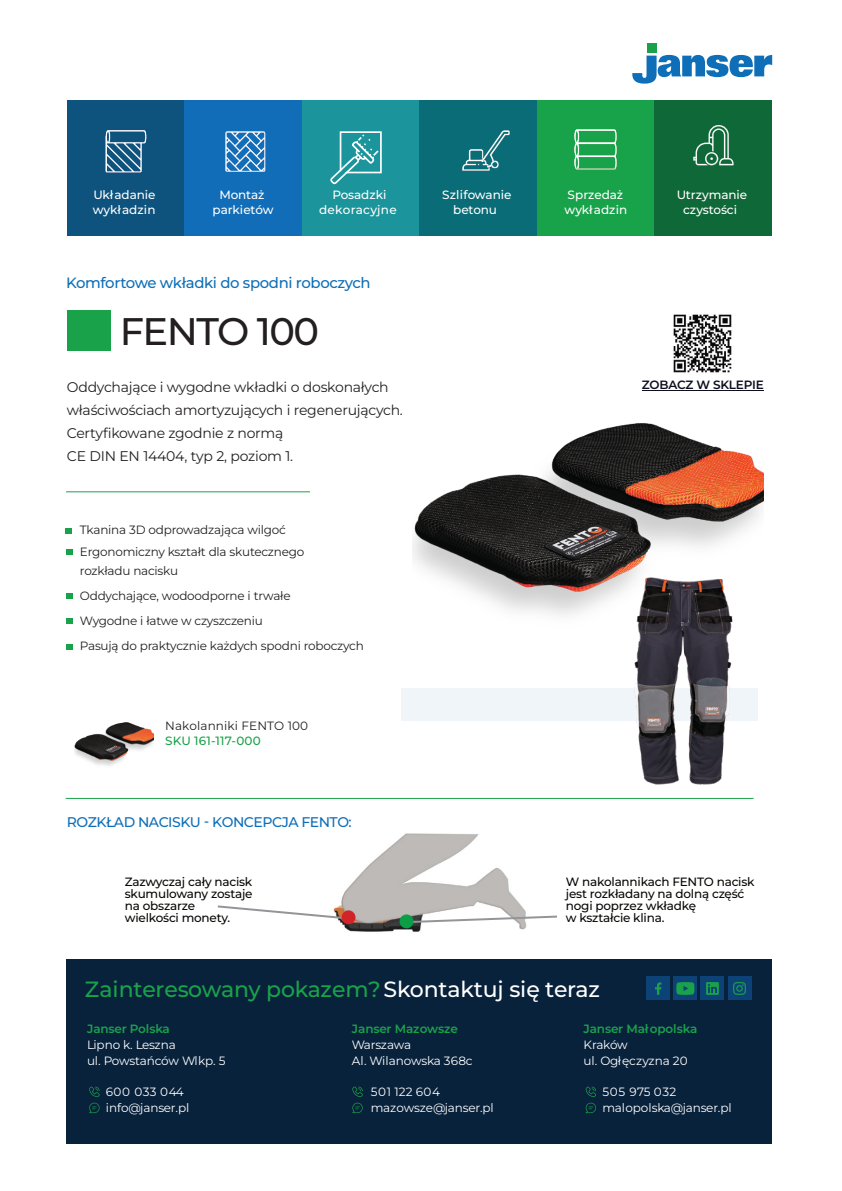
<style>
.page{position:relative;width:842px;height:1191px;background:#fff}
.page>*{position:absolute;margin:0;border:0;box-sizing:border-box;transform-origin:0 0}
.t1{font:500 38.4px "Montserrat";letter-spacing:-.04em;color:#231f20}
.t2{font:500 22px "Montserrat";letter-spacing:-.01em;color:#1aa24a}
.t3{font:500 14.8px "Montserrat";letter-spacing:-.025em;color:#0e6fb8}
.t4{font:14px/23px "Montserrat";letter-spacing:-.015em;color:#231f20}
.t5{font:500 14px "Montserrat";letter-spacing:-.035em;color:#0e6fb8}
.t6{font:12px/25px "Montserrat";letter-spacing:-.015em;color:#231f20}
.t7{font:12px/15.6px "Montserrat";letter-spacing:-.01em;color:#fff}
.t8{font:500 12px/12px "Montserrat";letter-spacing:-.015em;color:#080704}
.t9{font:500 12px/14.4px "Montserrat";letter-spacing:-.005em;color:#fff;text-align:center}
.t10{font:600 12px "Montserrat";letter-spacing:-.015em;color:#1aa24a}
.t11{font:12px "Montserrat";letter-spacing:.01em;color:#231f20}
.t12{font:500 12px/14.8px "Montserrat";letter-spacing:.02em;color:#fff;text-align:center}
.t13{font:500 12px "Montserrat";letter-spacing:.015em;color:#1aa24a}
.t14{font:600 12px "Montserrat";letter-spacing:-.015em;color:#0d0f1e}
.s1{color:#fff}
</style>
<div class="page">
<img style="left:673px;top:314px;width:59px;height:59px">
<img style="left:338px;top:833px;width:189px;height:99px">
<div style="left:67px;top:958px;width:705px;height:185px;background:#09223c"></div>
<div style="left:402px;top:688px;width:356px;height:33px;background:#f0f5fa"></div>
<div style="left:646px;top:976px;width:24px;height:24px;background:#0d4276"></div>
<svg style="left:655px;top:982px;width:7px;height:12px"></svg>
<div style="left:727px;top:976px;width:24px;height:24px;background:#0d4276"></div>
<svg style="left:733px;top:982px;width:13px;height:12px"></svg>
<svg style="left:673px;top:976px;width:24px;height:24px"></svg>
<svg style="left:676px;top:982px;width:18px;height:12px"></svg>
<div style="left:700px;top:976px;width:24px;height:24px;background:#0d4276"></div>
<svg style="left:706px;top:982px;width:13px;height:12px"></svg>
<div style="left:647px;top:44px;width:9px;height:9px;background:#1aa24a"></div>
<svg style="left:632px;top:55px;width:140px;height:29px"></svg>
<hr style="left:66px;top:491px;width:244px;height:1px;background:#1aa24a">
<hr style="left:66px;top:798px;width:687px;height:1px;background:#1aa24a">
<div style="left:67px;top:310px;width:44px;height:40px;background:#1aa24a"></div>
<svg style="left:66px;top:528px;width:6px;height:6px"></svg>
<svg style="left:66px;top:549px;width:6px;height:5px"></svg>
<svg style="left:66px;top:593px;width:6px;height:5px"></svg>
<svg style="left:66px;top:618px;width:6px;height:5px"></svg>
<svg style="left:66px;top:644px;width:6px;height:5px"></svg>
<div style="left:67px;top:101px;width:117px;height:135px;background:#0d537d"></div>
<div style="left:184px;top:101px;width:118px;height:135px;background:#116db7"></div>
<div style="left:302px;top:101px;width:117px;height:135px;background:#1b949b"></div>
<div style="left:419px;top:101px;width:118px;height:135px;background:#096c77"></div>
<div style="left:537px;top:101px;width:118px;height:135px;background:#18a24a"></div>
<div style="left:655px;top:101px;width:117px;height:135px;background:#0f6837"></div>
<img style="left:462px;top:149px;width:36px;height:22px">
<img style="left:482px;top:130px;width:27px;height:37px">
<svg style="left:693px;top:125px;width:40px;height:40px"></svg>
<img style="left:575px;top:130px;width:42px;height:39px">
<img style="left:106px;top:130px;width:40px;height:42px">
<img style="left:225px;top:132px;width:41px;height:40px">
<svg style="left:330px;top:131px;width:52px;height:53px"></svg>
<svg style="left:89px;top:1086px;width:11px;height:27px"></svg>
<svg style="left:352px;top:1086px;width:11px;height:27px"></svg>
<svg style="left:586px;top:1086px;width:10px;height:27px"></svg>
<img style="left:412px;top:423px;width:351px;height:192px">
<hr style="left:642px;top:390px;width:122px;height:1px;background:#0d0f1e">
<img style="left:74px;top:722px;width:79px;height:44px">
<img style="left:616px;top:567px;width:137px;height:232px">
<svg style="left:217px;top:904px;width:127px;height:16px"></svg>
<div style="left:342px;top:910px;width:13px;height:14px;background:#d1232a;border-radius:50%"></div>
<svg style="left:410px;top:914px;width:147px;height:10px"></svg>
<div style="left:400px;top:914px;width:13px;height:14px;background:#0a9f46;border-radius:50%"></div>
<p class="t9" style="left:93px;top:188px;width:64px;text-align:left">Układanie wykładzin</p>
<p class="t9" style="left:213px;top:188px;width:62px">Montaż parkietów</p>
<p class="t12" style="left:319px;top:188px;width:79px">Posadzki dekoracyjne</p>
<p class="t9" style="left:564px;top:188px;width:64px;text-align:left">Sprzedaż wykładzin</p>
<p class="t9" style="left:677px;top:188px;width:72px">Utrzymanie czystości</p>
<p class="t9" style="left:442px;top:188px;width:71px">Szlifowanie betonu</p>
<p class="t3" style="left:66px;top:274px;width:306px">Komfortowe wkładki do spodni roboczych</p>
<h1 class="t1" style="left:120px;top:308px;width:201px">FENTO 100</h1>
<p class="t4" style="left:67px;top:376px;width:337px">Oddychające i wygodne wkładki o doskonałych właściwościach amortyzujących i regenerujących.<br>Certyfikowane zgodnie z normą<br>CE DIN EN 14404, typ 2, poziom 1.</p>
<p class="t6" style="left:80px;top:519px;width:226px;line-height:22px">Tkanina 3D odprowadzająca wilgoć<br>Ergonomiczny kształt dla skutecznego</p>
<p class="t6" style="left:80px;top:558px;width:285px">rozkładu nacisku<br>Oddychające, wodoodporne i trwałe<br>Wygodne i łatwe w czyszczeniu<br>Pasują do praktycznie każdych spodni roboczych</p>
<p class="t11" style="left:165px;top:718px;width:145px">Nakolanniki FENTO 100</p>
<p class="t13" style="left:165px;top:734px;width:97px">SKU 161-117-000</p>
<p class="t5" style="left:67px;top:813px;width:286px">ROZKŁAD NACISKU - KONCEPCJA FENTO:</p>
<p class="t14" style="left:642px;top:377px;width:123px">ZOBACZ W SKLEPIE</p>
<p class="t8" style="left:125px;top:875px;width:129px">Zazwyczaj cały nacisk skumulowany zostaje na obszarze<br>wielkości monety.</p>
<p class="t8" style="left:566px;top:875px;width:190px">W nakolannikach FENTO nacisk jest rozkładany na dolną część nogi poprzez wkładkę<br>w kształcie klina.</p>
<h2 class="t2" style="left:85px;top:975px;width:516px">Zainteresowany pokazem?<span class="s1">Skontaktuj się teraz</span></h2>
<p class="t10" style="left:87px;top:1021px;width:84px">Janser Polska</p>
<p class="t7" style="left:87px;top:1036px;width:140px">Lipno k. Leszna<br>ul. Powstańców Wlkp. 5</p>
<p class="t7" style="left:106px;top:1083px;width:85px">600 033 044 info@janser.pl</p>
<p class="t10" style="left:352px;top:1021px;width:108px">Janser Mazowsze</p>
<p class="t7" style="left:352px;top:1036px;width:122px">Warszawa<br>Al. Wilanowska 368c</p>
<p class="t7" style="left:371px;top:1083px;width:125px">501 122 604 mazowsze@janser.pl</p>
<p class="t10" style="left:583px;top:1021px;width:115px">Janser Małopolska</p>
<p class="t7" style="left:583px;top:1036px;width:106px">Kraków<br>ul. Ogłęczyzna 20</p>
<p class="t7" style="left:602px;top:1083px;width:131px">505 975 032 malopolska@janser.pl</p>
</div>
